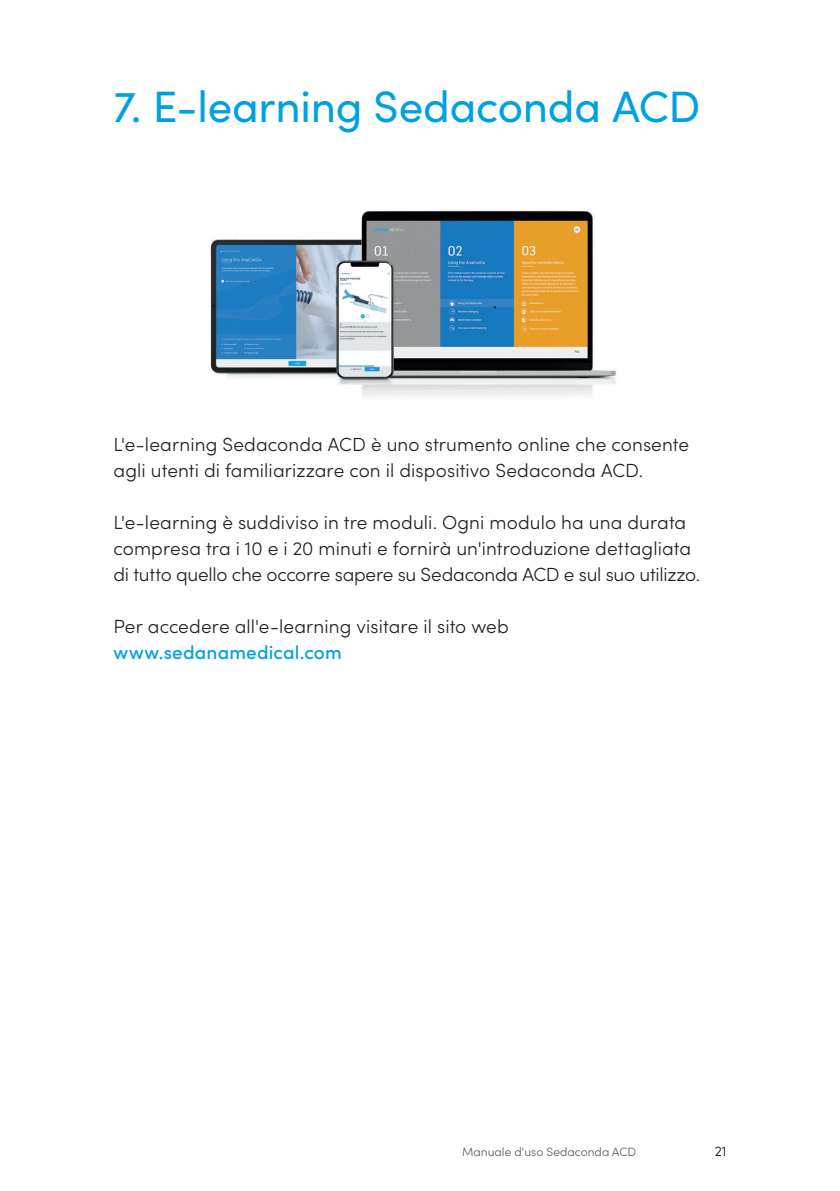
<style>
.page{position:relative;width:840px;height:1191px;background:#fff}
.page>*{position:absolute;margin:0;border:0;box-sizing:border-box;transform-origin:0 0}
.head{font:44px "Sofia Pro";letter-spacing:-.005em;color:#00a1e3}
.body{font:300 19px/26px "Sofia Pro";letter-spacing:.005em;color:#231f20}
.t1{font:300 14px "Sofia Pro";color:#000921}
.t2{font:300 12px "Sofia Pro";color:#57585a}
.s1{font-weight:500;color:#00a1e3}
</style>
<div class="page">
<img style="left:210px;top:210px;width:406px;height:186px">
<p class="head" style="left:113px;top:75px;width:588px">7. E-learning Sedaconda ACD</p>
<p class="body" style="left:113px;top:430px;width:577px">L'e-learning Sedaconda ACD è uno strumento online che consente agli utenti di familiarizzare con il dispositivo Sedaconda ACD.</p>
<p class="body" style="left:113px;top:508px;width:587px">L'e-learning è suddiviso in tre moduli. Ogni modulo ha una durata compresa tra i 10 e i 20 minuti e fornirà un'introduzione dettagliata di tutto quello che occorre sapere su Sedaconda ACD e sul suo utilizzo.</p>
<p class="body" style="left:113px;top:612px;width:396px">Per accedere all'e-learning visitare il sito web <span class="s1">www.sedanamedical.com</span></p>
<p class="t2" style="left:462px;top:1143px;width:175px">Manuale d'uso Sedaconda ACD</p>
<p class="t1" style="left:714px;top:1140px;width:13px">21</p>
</div>
